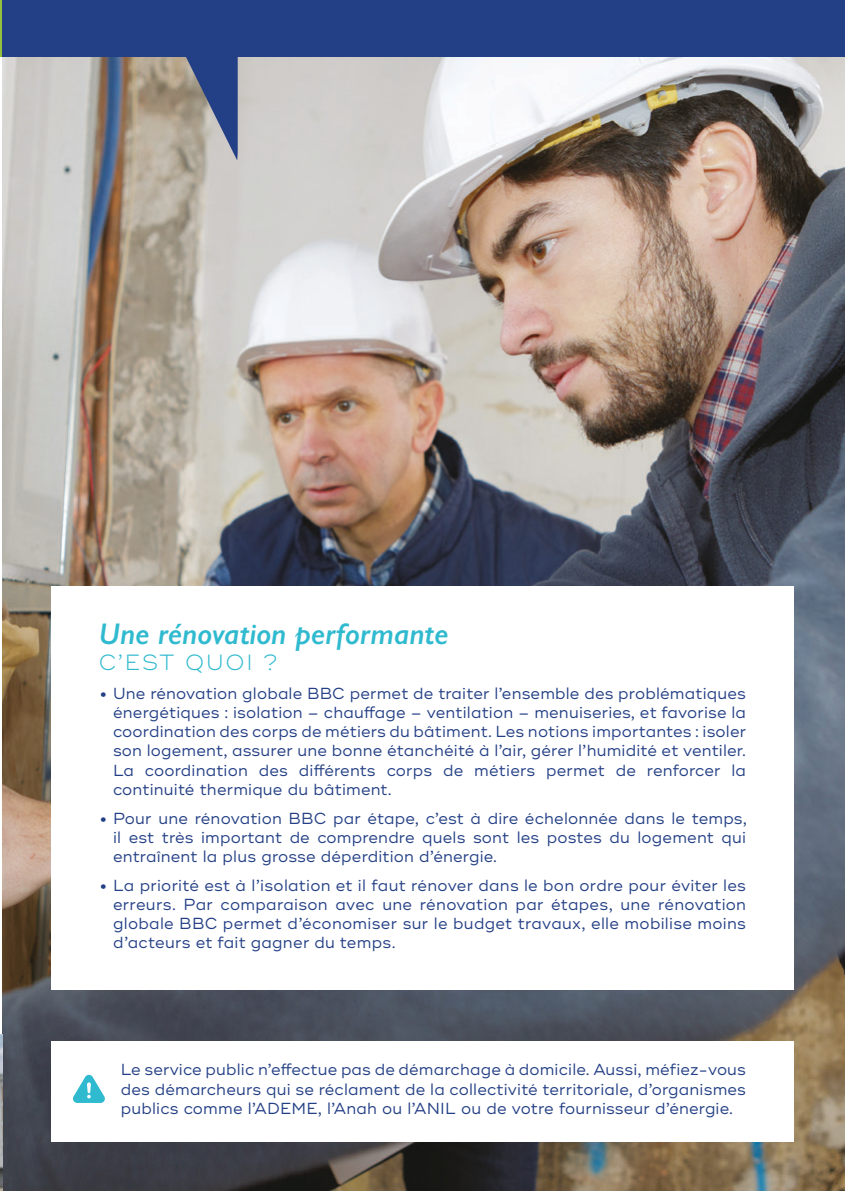
<style>
.page{position:relative;width:845px;height:1191px;background:#fff}
.page>*{position:absolute;margin:0;border:0;box-sizing:border-box;transform-origin:0 0}
.t1{font:italic 600 30px "Gill Sans";color:#30bacf}
.t2{font:300 22px "Ridley Grotesk";letter-spacing:.08em;color:#30bacf}
.t3{font:16px/19.2px "Ridley Grotesk";letter-spacing:.01em;color:#233f85;text-align:justify}
.s1{font-size:24px}
</style>
<div class="page">
<img style="left:3px;top:57px;width:842px;height:1134px">
<div style="left:51px;top:586px;width:743px;height:404px;background:#fff"></div>
<hr style="left:0;top:0;width:3px;height:57px;background:#95c23d">
<img style="left:0;top:1035px;width:3px;height:156px">
<div style="left:3px;top:0;width:842px;height:57px;background:#233f85"></div>
<svg style="left:183px;top:57px;width:55px;height:103px;background:#6e7791"></svg>
<div style="left:51px;top:1040px;width:743px;height:101px;background:#fff"></div>
<svg style="left:73px;top:1074px;width:32px;height:29px"></svg>
<h1 class="t1" style="left:99px;top:615px;width:351px">Une rénovation performante</h1>
<h2 class="t2" style="left:99px;top:649px;width:180px">C’EST QUOI ?</h2>
<p class="t3" style="left:113px;top:684px;width:634px;text-indent:-14px"><span class="s1">•</span> Une rénovation globale BBC permet de traiter l’ensemble des problématiques énergétiques : isolation – chauffage – ventilation – menuiseries, et favorise la coordination des corps de métiers du bâtiment. Les notions importantes : isoler son logement, assurer une bonne étanchéité à l’air, gérer l’humidité et ventiler.<br>La coordination des différents corps de métiers permet de renforcer la continuité thermique du bâtiment.</p>
<p class="t3" style="left:113px;top:809px;width:635px;text-indent:-14px"><span class="s1">•</span> Pour une rénovation BBC par étape, c’est à dire échelonnée dans le temps, il est très important de comprendre quels sont les postes du logement qui entraînent la plus grosse déperdition d’énergie.</p>
<p class="t3" style="left:113px;top:876px;width:634px;text-indent:-14px"><span class="s1">•</span> La priorité est à l’isolation et il faut rénover dans le bon ordre pour éviter les erreurs. Par comparaison avec une rénovation par étapes, une rénovation globale BBC permet d’économiser sur le budget travaux, elle mobilise moins d’acteurs et fait gagner du temps.</p>
<p class="t3" style="left:121px;top:1060px;width:627px">Le service public n’effectue pas de démarchage à domicile. Aussi, méfiez-vous des démarcheurs qui se réclament de la collectivité territoriale, d’organismes publics comme l’ADEME, l’Anah ou l’ANIL ou de votre fournisseur d’énergie.</p>
</div>
